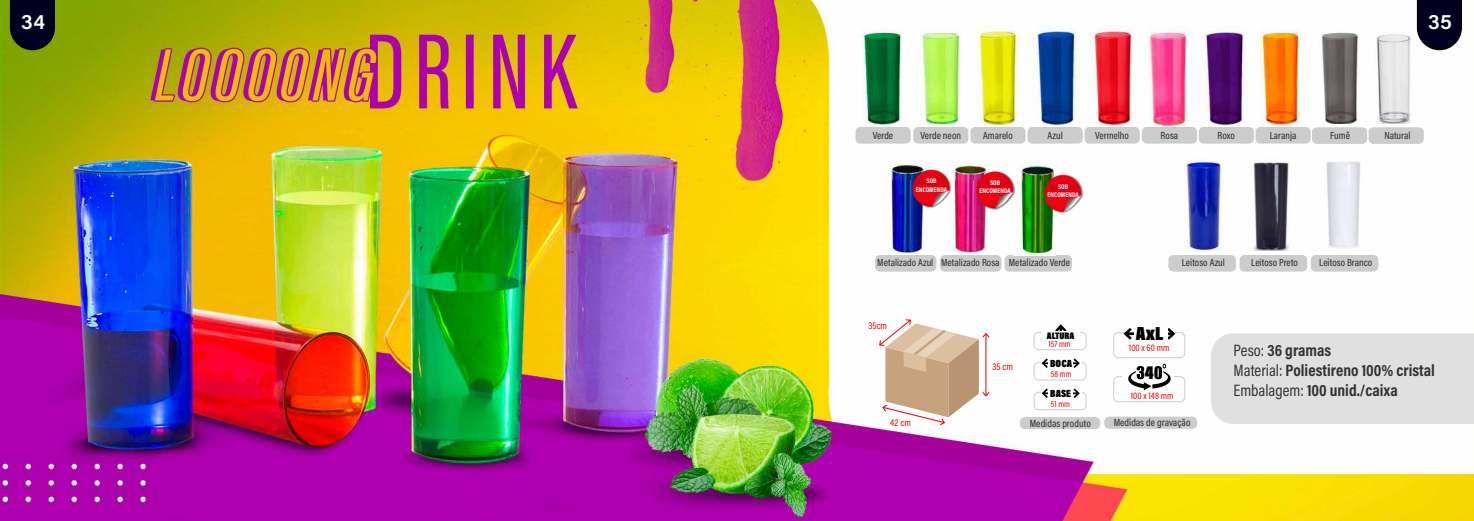
<style>
.page{position:relative;width:1474px;height:521px;background:#fff}
.page>*{position:absolute;margin:0;border:0;box-sizing:border-box;transform-origin:0 0}
.t1{font:21px "Acumin Variable Concept";color:#fff}
.t2{font:19.25px "Acumin Variable Concept";color:#000}
.t3{font:16.62px/19.9px "Acumin Variable Concept";letter-spacing:-.065em;color:#333}
.t4{font:10.5px "Acumin Variable Concept";letter-spacing:-.095em;color:#333}
.t5{font:10.5px "Acumin Variable Concept";letter-spacing:-.12em;color:#000}
.t6{font:10.41px "Acumin Variable Concept";letter-spacing:-.09em;color:#333}
.t7{font:10.41px "Acumin Variable Concept";letter-spacing:-.07em;color:#333}
.t8{font:9.97px "Acumin Variable Concept";letter-spacing:-.1em;color:#e60000}
.t9{font:9.62px "Acumin Variable Concept";letter-spacing:-.105em;color:#e60000}
.t10{font:9.62px "Acumin Variable Concept";letter-spacing:-.135em;color:#000}
.t11{font:8.84px "Acumin Variable Concept";letter-spacing:-.115em;color:#e60000}
.t12{font:6.83px/8.1px "Acumin Variable Concept";letter-spacing:-.205em;color:#fff;text-align:center}
</style>
<div class="page">
<img style="left:0;top:0;width:1473px;height:521px">
<img style="left:920px;top:28px;width:40px;height:95px">
<img style="left:976px;top:25px;width:46px;height:100px">
<img style="left:1032px;top:25px;width:47px;height:100px">
<img style="left:1089px;top:25px;width:46px;height:100px">
<img style="left:1201px;top:27px;width:46px;height:98px">
<img style="left:1149px;top:27px;width:43px;height:99px">
<img style="left:862px;top:29px;width:47px;height:97px">
<img style="left:1260px;top:30px;width:41px;height:97px">
<img style="left:1318px;top:30px;width:47px;height:93px">
<div style="left:1255px;top:127px;width:55px;height:17px;background:#ccc;border-radius:5px"></div>
<div style="left:855px;top:127px;width:55px;height:17px;background:#ccc;border-radius:5px"></div>
<div style="left:1311px;top:127px;width:56px;height:17px;background:#ccc;border-radius:5px"></div>
<img style="left:1373px;top:31px;width:39px;height:92px">
<div style="left:1368px;top:127px;width:55px;height:17px;background:#ccc;border-radius:5px"></div>
<div style="left:913px;top:127px;width:55px;height:17px;background:#ccc;border-radius:5px"></div>
<div style="left:970px;top:127px;width:55px;height:17px;background:#ccc;border-radius:5px"></div>
<div style="left:1027px;top:127px;width:55px;height:17px;background:#ccc;border-radius:5px"></div>
<div style="left:1084px;top:127px;width:55px;height:17px;background:#ccc;border-radius:5px"></div>
<div style="left:1141px;top:127px;width:55px;height:17px;background:#ccc;border-radius:5px"></div>
<div style="left:1198px;top:127px;width:55px;height:17px;background:#ccc;border-radius:5px"></div>
<img style="left:1184px;top:159px;width:39px;height:91px">
<img style="left:1250px;top:160px;width:44px;height:90px">
<img style="left:1323px;top:158px;width:45px;height:91px">
<div style="left:875px;top:255px;width:61px;height:17px;background:#ccc;border-radius:5px"></div>
<div style="left:940px;top:255px;width:61px;height:17px;background:#ccc;border-radius:5px"></div>
<div style="left:1004px;top:255px;width:68px;height:17px;background:#ccc;border-radius:5px"></div>
<div style="left:1168px;top:255px;width:67px;height:17px;background:#ccc;border-radius:5px"></div>
<div style="left:1239px;top:255px;width:68px;height:17px;background:#ccc;border-radius:5px"></div>
<div style="left:1310px;top:255px;width:68px;height:17px;background:#ccc;border-radius:5px"></div>
<img style="left:888px;top:159px;width:42px;height:94px">
<img style="left:949px;top:160px;width:42px;height:94px">
<img style="left:1013px;top:162px;width:42px;height:93px">
<div style="left:1210px;top:333px;width:263px;height:91px;background:#e0e0e0"></div>
<svg style="left:878px;top:319px;width:112px;height:107px"></svg>
<img style="left:909px;top:167px;width:44px;height:43px">
<img style="left:924px;top:183px;width:29px;height:27px">
<svg style="left:912px;top:170px;width:37px;height:37px"></svg>
<img style="left:973px;top:168px;width:44px;height:44px">
<img style="left:987px;top:184px;width:30px;height:28px">
<svg style="left:976px;top:172px;width:37px;height:36px"></svg>
<img style="left:1041px;top:172px;width:44px;height:44px">
<img style="left:1055px;top:188px;width:30px;height:28px">
<svg style="left:1044px;top:175px;width:37px;height:37px"></svg>
<div style="left:1104px;top:417px;width:93px;height:12px;background:#ccc;border-radius:5px"></div>
<div style="left:1113px;top:332px;width:72px;height:26px;border:1px solid #ccc;border-radius:5px"></div>
<svg style="left:1167px;top:325px;width:10px;height:17px"></svg>
<svg style="left:1121px;top:325px;width:13px;height:17px"></svg>
<div style="left:1134px;top:323px;width:33px;height:21px;background:#fff"></div>
<div style="left:1113px;top:376px;width:72px;height:26px;border:1px solid #ccc;border-radius:5px"></div>
<div style="left:1122px;top:369px;width:52px;height:12px;background:#fff"></div>
<svg style="left:1127px;top:364px;width:44px;height:26px"></svg>
<div style="left:1019px;top:417px;width:81px;height:12px;background:#ccc;border-radius:5px"></div>
<div style="left:1033px;top:392px;width:53px;height:18px;border:1px solid #ccc;border-radius:5px"></div>
<div style="left:1041px;top:385px;width:40px;height:11px;background:#fff"></div>
<div style="left:1033px;top:362px;width:53px;height:18px;border:1px solid #ccc;border-radius:5px"></div>
<div style="left:1033px;top:332px;width:53px;height:18px;border:1px solid #ccc;border-radius:5px"></div>
<div style="left:1041px;top:325px;width:38px;height:11px;background:#fff"></div>
<svg style="left:1052px;top:322px;width:17px;height:23px"></svg>
<div style="left:1043px;top:331px;width:33px;height:12px;background:#fff"></div>
<svg style="left:1073px;top:357px;width:8px;height:13px"></svg>
<svg style="left:1040px;top:357px;width:8px;height:13px"></svg>
<div style="left:1048px;top:356px;width:25px;height:14px;background:#fff"></div>
<svg style="left:1073px;top:388px;width:8px;height:12px"></svg>
<svg style="left:1040px;top:387px;width:8px;height:13px"></svg>
<div style="left:1048px;top:386px;width:25px;height:14px;background:#fff"></div>
<svg style="left:10px;top:0;width:45px;height:50px;background:#0b0f18"></svg>
<svg style="left:1416px;top:0;width:45px;height:50px;background:#1a1a33"></svg>
<h1 class="t1" style="left:21px;top:8px;width:25px">34</h1>
<h1 class="t1" style="left:1428px;top:8px;width:24px">35</h1>
<p class="t6" style="left:872px;top:128px;width:23px">Verde</p>
<p class="t6" style="left:920px;top:128px;width:43px">Verde neon</p>
<p class="t6" style="left:983px;top:128px;width:32px">Amarelo</p>
<p class="t6" style="left:1047px;top:128px;width:17px">Azul</p>
<p class="t6" style="left:1095px;top:128px;width:36px">Vermelho</p>
<p class="t6" style="left:1160px;top:128px;width:20px">Rosa</p>
<p class="t6" style="left:1217px;top:128px;width:20px">Roxo</p>
<p class="t6" style="left:1269px;top:128px;width:29px">Laranja</p>
<p class="t6" style="left:1330px;top:128px;width:22px">Fumê</p>
<p class="t6" style="left:1384px;top:128px;width:28px">Natural</p>
<p class="t12" style="left:916px;top:177px;width:34px">SOB<br>ENCOMENDA</p>
<p class="t12" style="left:979px;top:178px;width:34px">SOB<br>ENCOMENDA</p>
<p class="t12" style="left:1047px;top:182px;width:34px">SOB<br>ENCOMENDA</p>
<p class="t6" style="left:877px;top:256px;width:195px">Metalizado Azul Metalizado Rosa Metalizado Verde</p>
<p class="t6" style="left:1181px;top:256px;width:45px">Leitoso Azul</p>
<p class="t7" style="left:1251px;top:256px;width:49px">Leitoso Preto</p>
<p class="t6" style="left:1319px;top:256px;width:56px">Leitoso Branco</p>
<p class="t8" style="left:868px;top:319px;width:22px">35cm</p>
<p class="t8" style="left:890px;top:415px;width:24px">42 cm</p>
<p class="t8" style="left:992px;top:360px;width:24px">35 cm</p>
<p class="t10" style="left:1046px;top:329px;width:30px">ALTURA</p>
<p class="t11" style="left:1048px;top:338px;width:25px">157 mm</p>
<p class="t5" style="left:1050px;top:356px;width:25px">BOCA</p>
<p class="t5" style="left:1050px;top:386px;width:24px">BASE</p>
<p class="t11" style="left:1050px;top:368px;width:24px">58 mm</p>
<p class="t11" style="left:1050px;top:397px;width:22px">51 mm</p>
<p class="t4" style="left:1029px;top:416px;width:64px">Medidas produto</p>
<h2 class="t2" style="left:1135px;top:320px;width:31px">AxL</h2>
<p class="t9" style="left:1128px;top:341px;width:44px">100 x 60 mm</p>
<h2 class="t2" style="left:1144px;top:359px;width:12px">4</h2>
<p class="t9" style="left:1130px;top:389px;width:46px">100 x 148 mm</p>
<p class="t4" style="left:1113px;top:415px;width:79px">Medidas de gravação</p>
<h3 class="t3" style="left:1233px;top:340px;width:203px">Peso: 36 gramas<br>Material: Poliestireno 100% cristal<br>Embalagem: 100 unid./caixa</h3>
</div>
